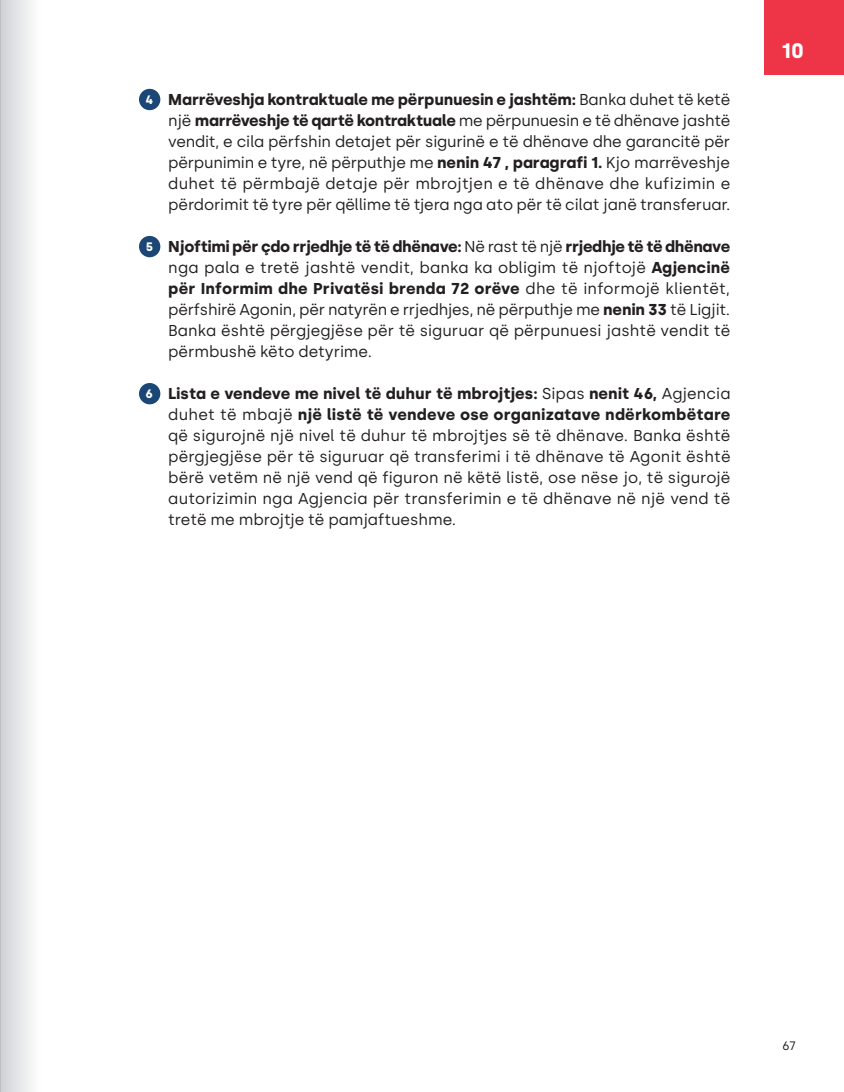
<style>
.page{position:relative;width:844px;height:1092px;background:#fff}
.page>*{position:absolute;margin:0;border:0;box-sizing:border-box;transform-origin:0 0}
.t1{font:700 21px "Silka";color:#fff}
.t2{font:15.75px/21px "Silka";letter-spacing:-.005em;color:#231f20;text-align:justify}
.t3{font:12.25px "Silka";color:#231f20}
.s1{font-weight:700;font-size:12.25px;color:#fff}
.s2{font-weight:700}
</style>
<div class="page">
<div style="left:764px;top:0;width:79px;height:74px;background:#ee3447"></div>
<div style="left:139px;top:89px;width:21px;height:21px;background:#1a4775;border-radius:50%"></div>
<div style="left:139px;top:236px;width:21px;height:21px;background:#1a4775;border-radius:50%"></div>
<div style="left:139px;top:383px;width:21px;height:21px;background:#1a4775;border-radius:50%"></div>
<div style="left:0;top:0;width:42px;height:1091px;background:linear-gradient(to right,#d0d1d3,#fff)"></div>
<hr style="left:0;top:0;width:1px;height:1091px;background:#bcbdc0">
<p class="t2" style="left:168px;top:89px;width:563px;text-indent:-23px"><span class="s1">4</span> <span class="s2">Marrëveshja kontraktuale me përpunuesin e jashtëm:</span> Banka duhet të ketë një <span class="s2">marrëveshje të qartë kontraktuale</span> me përpunuesin e të dhënave jashtë vendit, e cila përfshin detajet për sigurinë e të dhënave dhe garancitë për përpunimin e tyre, në përputhje me <span class="s2">nenin 47 , paragrafi 1.</span> Kjo marrëveshje duhet të përmbajë detaje për mbrojtjen e të dhënave dhe kufizimin e përdorimit të tyre për qëllime të tjera nga ato për të cilat janë transferuar.</p>
<p class="t2" style="left:168px;top:236px;width:563px;text-indent:-22px"><span class="s1">5</span> <span class="s2">Njoftimi për çdo rrjedhje të të dhënave:</span> Në rast të një <span class="s2">rrjedhje të të dhënave </span>nga pala e tretë jashtë vendit, banka ka obligim të njoftojë <span class="s2">Agjencinë për Informim dhe Privatësi brenda 72 orëve</span> dhe të informojë klientët, përfshirë Agonin, për natyrën e rrjedhjes, në përputhje me <span class="s2">nenin 33</span> të Ligjit.<br>Banka është përgjegjëse për të siguruar që përpunuesi jashtë vendit të përmbushë këto detyrime.</p>
<p class="t2" style="left:168px;top:383px;width:563px;text-indent:-23px"><span class="s1">6</span> <span class="s2">Lista e vendeve me nivel të duhur të mbrojtjes:</span> Sipas <span class="s2">nenit 46,</span> Agjencia duhet të mbajë <span class="s2">një listë të vendeve ose organizatave ndërkombëtare </span>që sigurojnë një nivel të duhur të mbrojtjes së të dhënave. Banka është përgjegjëse për të siguruar që transferimi i të dhënave të Agonit është bërë vetëm në një vend që figuron në këtë listë, ose nëse jo, të sigurojë autorizimin nga Agjencia për transferimin e të dhënave në një vend të tretë me mbrojtje të pamjaftueshme.</p>
<h1 class="t1" style="left:781px;top:39px;width:24px">10</h1>
<p class="t3" style="left:781px;top:1038px;width:15px">67</p>
</div>
